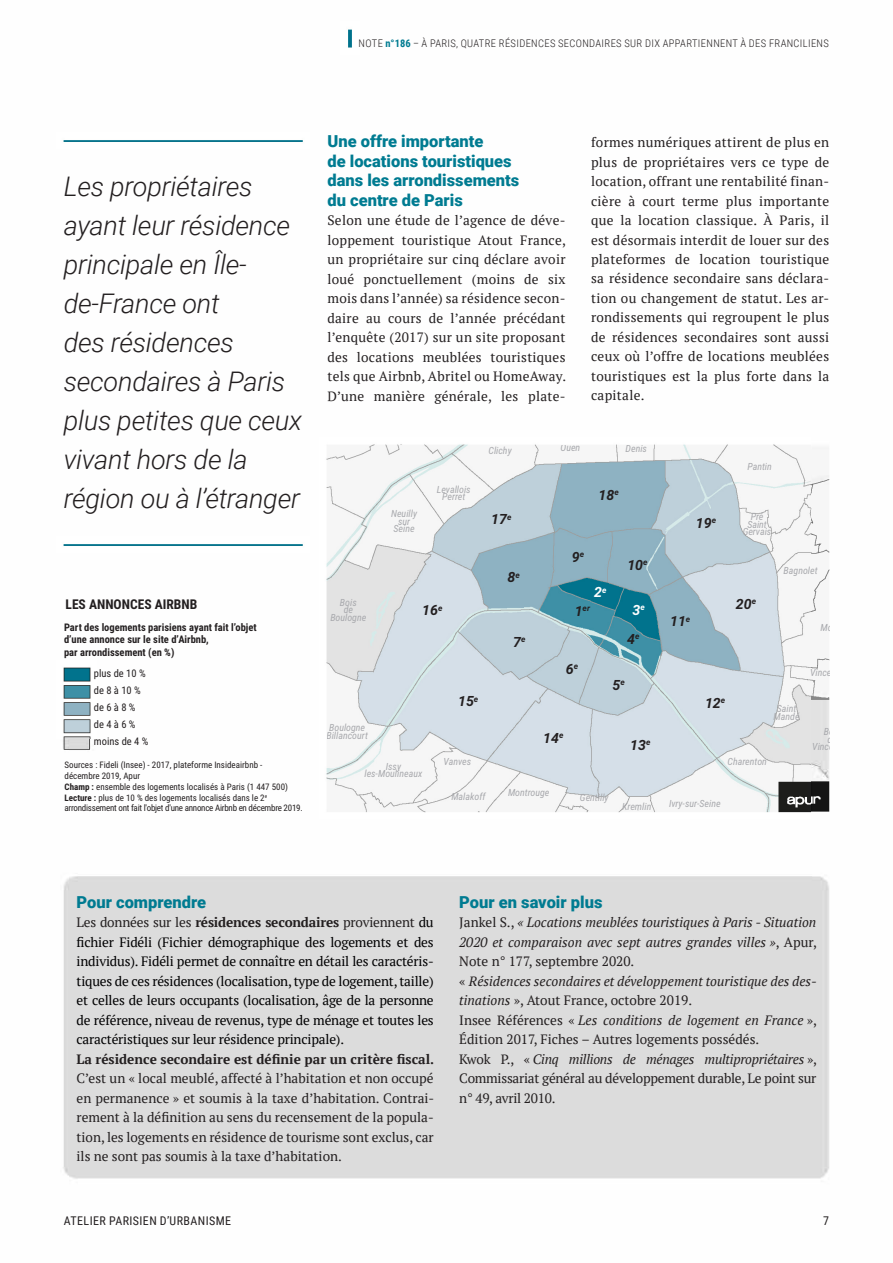
<style>
.page{position:relative;width:893px;height:1263px;background:#fff}
.page>*{position:absolute;margin:0;border:0;box-sizing:border-box;transform-origin:0 0}
.t1{font:italic 300 27px/39px "Roboto";letter-spacing:-.01em;color:#231f20}
.t2{font:700 22.35px "Roboto Condensed";color:#231f20}
.t3{font:900 16.5px/19.5px "Roboto";color:#007b91}
.t4{font:italic 700 14.1px "Roboto";color:#231f20}
.t5{font:italic 700 14.1px/29.4px "Roboto";color:#fff;text-align:center}
.t6{font:13.5px/19.5px "PT Serif";letter-spacing:.02em;color:#231f20;text-align:justify}
.t7{font:italic 13.5px/19.5px "PT Serif";color:#231f20}
.t8{font:13.5px/19.5px "PT Serif";letter-spacing:-.015em;color:#000001;text-align:justify}
.t9{font:700 13.5px "PT Serif";color:#231f20}
.t10{font:700 13.5px "Roboto Condensed";color:#231f20}
.t11{font:12px "Roboto Condensed";letter-spacing:.035em;color:#231f20}
.t12{font:700 10.5px/12.6px "Roboto Condensed";color:#231f20}
.t13{font:300 10.5px "Roboto Condensed";letter-spacing:.035em;color:#231f20}
.t14{font:10.5px/17px "Roboto Condensed";color:#231f20}
.t15{font:italic 9.9px/7.4px "Roboto Condensed";color:#a8a9ad;text-align:center}
.t16{font:9px/10.8px "Roboto Condensed";color:#231f20}
.t17{font:italic 700 8.25px "Roboto";color:#231f20}
.s1{font-weight:700;color:#007b91}
.s2{font-weight:700}
.s3{font-size:14.1px}
.s4{color:#231f20}
.s5{font-weight:700;color:#231f20}
.s6{font-style:normal}
</style>
<div class="page">
<img style="left:63px;top:448px;width:767px;height:731px">
<img style="left:348px;top:29px;width:4px;height:19px">
<img style="left:63px;top:140px;width:240px;height:2px">
<img style="left:63px;top:536px;width:246px;height:17px">
<img style="left:63px;top:660px;width:34px;height:78px">
<img style="left:320px;top:444px;width:490px;height:374px">
<p class="t13" style="left:359px;top:36px;width:472px">NOTE <span class="s1">n°186</span> – À PARIS, QUATRE RÉSIDENCES SECONDAIRES SUR DIX APPARTIENNENT À DES FRANCILIENS</p>
<h1 class="t1" style="left:64px;top:166px;width:240px">Les propriétaires ayant leur résidence principale en Île&shy;de-France ont<br>des résidences secondaires à Paris plus petites que ceux vivant hors de la région ou à l’étranger</h1>
<p class="t10" style="left:66px;top:594px;width:133px">LES ANNONCES AIRBNB</p>
<p class="t12" style="left:64px;top:620px;width:194px">Part des logements parisiens ayant fait l’objet d’une annonce sur le site d’Airbnb,<br>par arrondissement (en %)</p>
<p class="t14" style="left:94px;top:665px;width:56px">plus de 10 % de 8 à 10 % de 6 à 8 %<br>de 4 à 6 % moins de 4 %</p>
<p class="t16" style="left:65px;top:759px;width:240px">Sources : Fideli (Insee) - 2017, plateforme Insideairbnb -<br>décembre 2019, Apur<br><span class="s2">Champ :</span> ensemble des logements localisés à Paris (1 447 500)<br><span class="s2">Lecture :</span> plus de 10 % des logements localisés dans le 2<sup>e </sup>arrondissement ont fait l'objet d'une annonce Airbnb en décembre 2019.</p>
<p class="t3" style="left:327px;top:131px;width:193px">Une offre importante<br>de locations touristiques dans les arrondissements du centre de Paris</p>
<p class="t6" style="left:327px;top:210px;width:240px">Selon une étude de l’agence de déve&shy;loppement touristique Atout France, un propriétaire sur cinq déclare avoir loué ponctuellement (moins de six mois dans l’année) sa résidence secon&shy;daire au cours de l’année précédant l’enquête (2017) sur un site proposant des locations meublées touristiques tels que Airbnb, Abritel ou HomeAway.<br>D’une manière générale, les plate-</p>
<h2 class="t2" style="left:311px;top:393px;width:219px">LES ANNONCES AIRBNB</h2>
<p class="t6" style="left:591px;top:132px;width:240px">formes numériques attirent de plus en plus de propriétaires vers ce type de location, offrant une rentabilité finan&shy;cière à court terme plus importante que la location classique. À Paris, il est désormais interdit de louer sur des plateformes de location touristique sa résidence secondaire sans déclara&shy;tion ou changement de statut. Les ar&shy;rondissements qui regroupent le plus de résidences secondaires sont aussi ceux où l’offre de locations meublées touristiques est la plus forte dans la capitale.</p>
<p class="t15" style="left:330px;top:598px;width:37px">Bois<br>de<br>Boulogne</p>
<p class="t15" style="left:326px;top:723px;width:43px;text-align:left">Boulogne<br>Billancourt</p>
<p class="t15" style="left:561px;top:443px;width:21px">Ouen</p>
<p class="t15" style="left:488px;top:446px;width:25px">Clichy</p>
<p class="t15" style="left:626px;top:444px;width:23px">Denis</p>
<p class="t15" style="left:437px;top:485px;width:35px">Levallois<br>Perret</p>
<p class="t4" style="left:599px;top:485px;width:22px">18<sup>e</sup></p>
<p class="t15" style="left:391px;top:509px;width:28px">Neuilly sur<br>Seine</p>
<p class="t4" style="left:491px;top:509px;width:22px">17<sup>e</sup></p>
<p class="t4" style="left:696px;top:513px;width:22px">19<sup>e</sup></p>
<p class="t4" style="left:572px;top:547px;width:14px">9<sup>e</sup></p>
<p class="t4" style="left:627px;top:555px;width:22px">10<sup>e</sup></p>
<p class="t4" style="left:507px;top:567px;width:14px">8<sup>e</sup></p>
<p class="t5" style="left:594px;top:577px;width:14px">2<sup>e</sup></p>
<p class="t4" style="left:422px;top:600px;width:22px">16<sup>e</sup></p>
<p class="t4" style="left:513px;top:632px;width:14px">7<sup>e</sup></p>
<p class="t17" style="left:575px;top:603px;width:17px"><span class="s3">1</span>er</p>
<p class="t5" style="left:627px;top:594px;width:19px">3<sup>e<br></sup><span class="s4">4</span><sup>e</sup></p>
<p class="t4" style="left:670px;top:611px;width:22px">11<sup>e</sup></p>
<p class="t4" style="left:566px;top:659px;width:14px">6<sup>e</sup></p>
<p class="t4" style="left:612px;top:675px;width:14px">5<sup>e</sup></p>
<p class="t4" style="left:458px;top:691px;width:22px">15<sup>e</sup></p>
<p class="t4" style="left:705px;top:693px;width:22px">12<sup>e</sup></p>
<p class="t4" style="left:543px;top:728px;width:22px">14<sup>e</sup></p>
<p class="t4" style="left:630px;top:735px;width:22px">13<sup>e</sup></p>
<p class="t15" style="left:747px;top:462px;width:26px">Pantin</p>
<p class="t15" style="left:743px;top:512px;width:30px">Pré<br>Saint<br>Gervais</p>
<p class="t4" style="left:736px;top:594px;width:22px">20<sup>e</sup></p>
<p class="t15" style="left:784px;top:567px;width:35px">Bagnolet</p>
<p class="t15" style="left:810px;top:668px;width:41px">Vincennes</p>
<p class="t15" style="left:774px;top:705px;width:28px">Saint<br>Mandé</p>
<p class="t15" style="left:812px;top:728px;width:41px">Bois<br>de<br>Vincennes</p>
<p class="t15" style="left:364px;top:762px;width:59px">Issy les-Moulineaux</p>
<p class="t15" style="left:444px;top:758px;width:29px">Vanves</p>
<p class="t15" style="left:451px;top:793px;width:36px">Malakoff</p>
<p class="t15" style="left:508px;top:789px;width:43px">Montrouge</p>
<p class="t15" style="left:580px;top:794px;width:30px">Gentilly</p>
<p class="t15" style="left:622px;top:803px;width:31px">Kremlin</p>
<p class="t15" style="left:727px;top:758px;width:41px">Charenton</p>
<p class="t15" style="left:669px;top:799px;width:53px">Ivry-sur-Seine</p>
<p class="t3" style="left:77px;top:891px;width:131px">Pour comprendre</p>
<p class="t8" style="left:77px;top:912px;width:359px"><span class="s4">Les données sur les</span> <span class="s5">résidences secondaires</span> <span class="s4">proviennent</span> du fichier Fidéli (Fichier démographique des logements et des individus). Fidéli permet de connaître en détail les caractéris&shy;tiques de ces résidences (localisation, type de logement, taille) et celles de leurs occupants (localisation, âge de la personne de référence, niveau de revenus, type de ménage et toutes les caractéristiques sur leur résidence principale).</p>
<p class="t9" style="left:77px;top:1050px;width:359px">La résidence secondaire est définie par un critère fiscal.</p>
<p class="t6" style="left:77px;top:1068px;width:359px">C’est un « local meublé, affecté à l’habitation et non occupé en permanence » et soumis à la taxe d’habitation. Contrai&shy;rement à la définition au sens du recensement de la popula&shy;tion, les logements en résidence de tourisme sont exclus, car ils ne sont pas soumis à la taxe d’habitation.</p>
<p class="t11" style="left:64px;top:1212px;width:169px">ATELIER PARISIEN D’URBANISME</p>
<p class="t3" style="left:459px;top:891px;width:145px">Pour en savoir plus</p>
<p class="t7" style="left:459px;top:912px;width:359px"><span class="s6">Jankel S.,</span> « Locations meublées touristiques à Paris - Situation 2020 et comparaison avec sept autres grandes villes »<span class="s6">, Apur, Note n° 177, septembre 2020.<br>«</span> Résidences secondaires et développement touristique des des&shy;tinations <span class="s6">», Atout France, octobre 2019.<br>Insee Références «</span> Les conditions de logement en France <span class="s6">», Édition 2017, Fiches – Autres logements possédés.<br>Kwok P., «</span> Cinq millions de ménages multipropriétaires <span class="s6">», Commissariat général au développement durable, Le point sur n° 49, avril 2010.</span></p>
<p class="t11" style="left:823px;top:1212px;width:7px">7</p>
</div>
